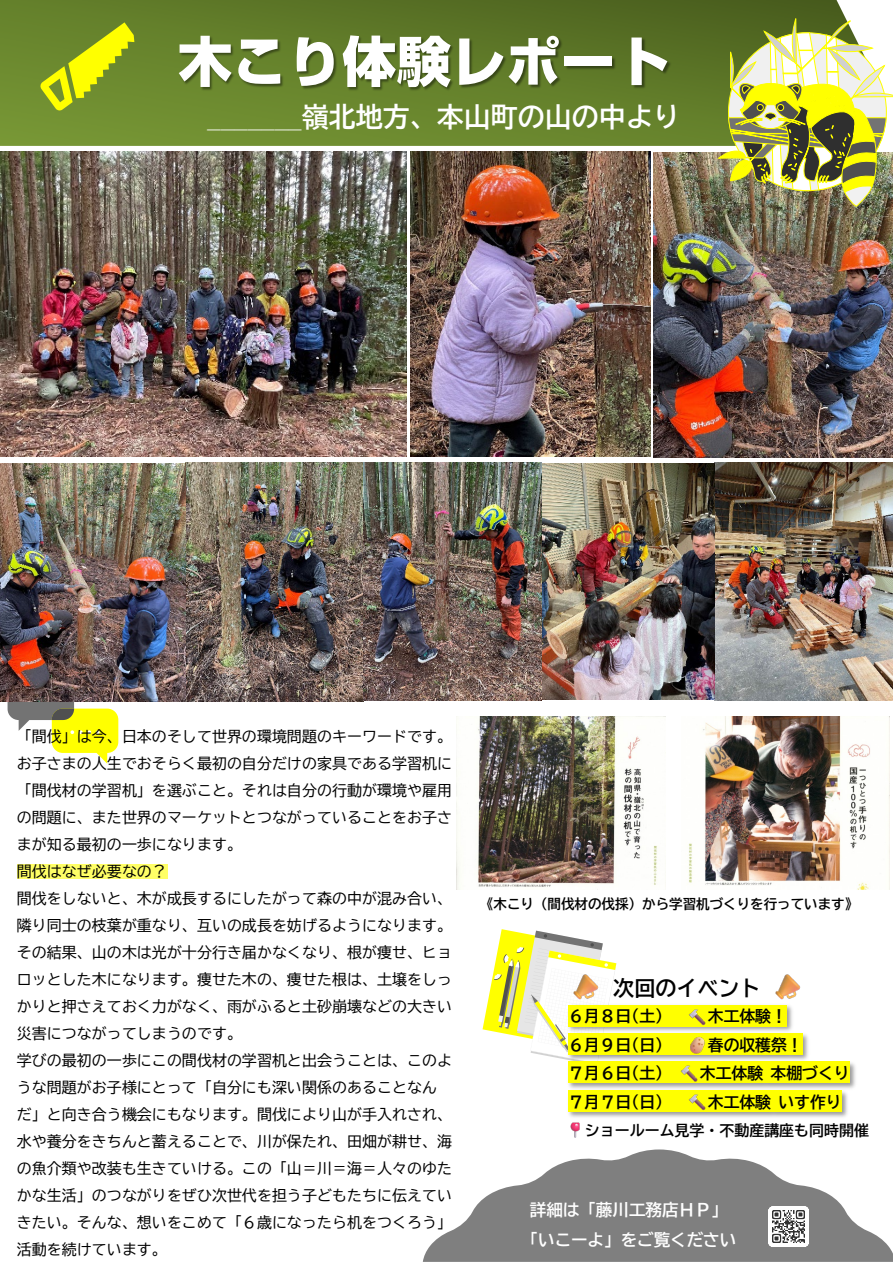
<style>
.page{position:relative;width:893px;height:1264px;background:#fff}
.page>*{position:absolute;margin:0;border:0;box-sizing:border-box;transform-origin:0 0}
.t1{font:800 54px "Shin Go Pro";letter-spacing:.015em;color:#fff}
.t2{font:27px "BIZ UD Gothic Bold";color:#fff}
.t3{font:21px "BIZ UD Gothic Bold";color:#000}
.t4{font:16.5px "BIZ UD Gothic Bold";color:#fff}
.t5{font:15.9px "BIZ UD Gothic Bold";color:#000}
.t6{font:15px/27px "BIZ UD Gothic";color:#000;text-align:justify}
.t7{font:15px "BIZ UD Gothic Bold";color:#000}
.t8{font:13.5px "BIZ UD Gothic Bold";color:#000}
</style>
<div class="page">
<svg style="left:8px;top:701px;width:110px;height:62px"></svg>
<svg style="left:423px;top:1149px;width:469px;height:112px;fill:#7f7f7f"></svg>
<svg style="left:0;top:0;width:840px;height:146px;background:#67832d"></svg>
<img style="left:145px;top:10px;width:164px;height:119px">
<img style="left:309px;top:10px;width:398px;height:119px">
<svg style="left:37px;top:15px;width:100px;height:98px;background:#93a821"></svg>
<svg style="left:482px;top:929px;width:134px;height:129px"></svg>
<img style="left:555px;top:1015px;width:301px;height:102px">
<div style="left:568px;top:1004px;width:63px;height:21px;background:#ff0"></div>
<div style="left:631px;top:1004px;width:8px;height:21px;background:#ff0"></div>
<div style="left:639px;top:1004px;width:16px;height:21px;background:#ff0"></div>
<div style="left:655px;top:1004px;width:8px;height:21px;background:#ff0"></div>
<div style="left:663px;top:1004px;width:23px;height:21px;background:#ff0"></div>
<div style="left:707px;top:1004px;width:64px;height:21px;background:#ff0"></div>
<div style="left:771px;top:1004px;width:15px;height:21px;background:#ff0"></div>
<div style="left:568px;top:1033px;width:63px;height:21px;background:#ff0"></div>
<div style="left:631px;top:1033px;width:8px;height:21px;background:#ff0"></div>
<div style="left:639px;top:1033px;width:16px;height:21px;background:#ff0"></div>
<div style="left:655px;top:1033px;width:8px;height:21px;background:#ff0"></div>
<div style="left:663px;top:1033px;width:23px;height:21px;background:#ff0"></div>
<div style="left:707px;top:1033px;width:79px;height:21px;background:#ff0"></div>
<div style="left:786px;top:1033px;width:16px;height:21px;background:#ff0"></div>
<div style="left:568px;top:1061px;width:16px;height:21px;background:#ff0"></div>
<div style="left:584px;top:1061px;width:15px;height:21px;background:#ff0"></div>
<div style="left:599px;top:1061px;width:16px;height:21px;background:#ff0"></div>
<div style="left:615px;top:1061px;width:16px;height:21px;background:#ff0"></div>
<div style="left:631px;top:1061px;width:8px;height:21px;background:#ff0"></div>
<div style="left:639px;top:1061px;width:16px;height:21px;background:#ff0"></div>
<div style="left:655px;top:1061px;width:8px;height:21px;background:#ff0"></div>
<div style="left:663px;top:1061px;width:15px;height:21px;background:#ff0"></div>
<div style="left:699px;top:1061px;width:64px;height:21px;background:#ff0"></div>
<div style="left:763px;top:1061px;width:7px;height:21px;background:#ff0"></div>
<div style="left:770px;top:1061px;width:79px;height:21px;background:#ff0"></div>
<div style="left:568px;top:1089px;width:16px;height:21px;background:#ff0"></div>
<div style="left:584px;top:1089px;width:15px;height:21px;background:#ff0"></div>
<div style="left:599px;top:1089px;width:16px;height:21px;background:#ff0"></div>
<div style="left:615px;top:1089px;width:16px;height:21px;background:#ff0"></div>
<div style="left:631px;top:1089px;width:8px;height:21px;background:#ff0"></div>
<div style="left:639px;top:1089px;width:16px;height:21px;background:#ff0"></div>
<div style="left:655px;top:1089px;width:8px;height:21px;background:#ff0"></div>
<div style="left:663px;top:1089px;width:23px;height:21px;background:#ff0"></div>
<div style="left:707px;top:1089px;width:64px;height:21px;background:#ff0"></div>
<div style="left:771px;top:1089px;width:7px;height:21px;background:#ff0"></div>
<div style="left:778px;top:1089px;width:63px;height:21px;background:#ff0"></div>
<img style="left:676px;top:1004px;width:41px;height:26px">
<img style="left:676px;top:1030px;width:41px;height:31px">
<img style="left:668px;top:1058px;width:41px;height:32px">
<img style="left:676px;top:1086px;width:41px;height:31px">
<img style="left:554px;top:964px;width:62px;height:51px">
<img style="left:756px;top:974px;width:45px;height:41px">
<img style="left:768px;top:1206px;width:40px;height:40px">
<img style="left:555px;top:1115px;width:39px;height:23px">
<div style="left:17px;top:863px;width:150px;height:15px;background:#ff6"></div>
<img style="left:456px;top:716px;width:209px;height:173px">
<img style="left:688px;top:716px;width:201px;height:173px">
<img style="left:541px;top:462px;width:351px;height:237px">
<img style="left:0;top:463px;width:364px;height:238px">
<img style="left:410px;top:152px;width:240px;height:304px">
<img style="left:0;top:152px;width:406px;height:304px">
<img style="left:363px;top:462px;width:178px;height:237px">
<img style="left:653px;top:152px;width:239px;height:305px">
<img style="left:718px;top:6px;width:174px;height:200px">
<p class="t1" style="left:178px;top:18px;width:493px">木こり体験レポート</p>
<p class="t2" style="left:207px;top:103px;width:474px">_______嶺北地方、本山町の山の中より</p>
<p class="t6" style="left:17px;top:722px;width:436px">「間伐」は今、日本のそして世界の環境問題のキーワードです。お子さまの人生でおそらく最初の自分だけの家具である学習机に「間伐材の学習机」を選ぶこと。それは自分の行動が環境や雇用の問題に、また世界のマーケットとつながっていることをお子さまが知る最初の一歩になります。</p>
<p class="t6" style="left:17px;top:857px;width:151px">間伐はなぜ必要なの？</p>
<p class="t6" style="left:17px;top:884px;width:436px">間伐をしないと、木が成長するにしたがって森の中が混み合い、隣り同士の枝葉が重なり、互いの成長を妨げるようになります。その結果、山の木は光が十分行き届かなくなり、根が痩せ、ヒョロッとした木になります。痩せた木の、痩せた根は、土壌をしっかりと押さえておく力がなく、雨がふると土砂崩壊などの大きい災害につながってしまうのです。</p>
<p class="t6" style="left:17px;top:1046px;width:436px;text-align:left">学びの最初の一歩にこの間伐材の学習机と出会うことは、このような問題がお子様にとって「自分にも深い関係のあることなんだ」と向き合う機会にもなります。間伐により山が手入れされ、水や養分をきちんと蓄えることで、川が保たれ、田畑が耕せ、海の魚介類や改装も生きていける。この「山＝川＝海＝人々のゆたかな生活」のつながりをぜひ次世代を担う子どもたちに伝えていきたい。そんな、想いをこめて「６歳になったら机をつくろう」活動を続けています。</p>
<p class="t8" style="left:480px;top:896px;width:380px">《木こり（間伐材の伐採）から学習机づくりを行っています》</p>
<p class="t3" style="left:613px;top:976px;width:149px">次回のイベント</p>
<p class="t5" style="left:568px;top:1008px;width:97px">６月８日(土)</p>
<p class="t5" style="left:707px;top:1008px;width:81px">木工体験！</p>
<p class="t5" style="left:568px;top:1036px;width:97px">６月９日(日)</p>
<p class="t5" style="left:707px;top:1036px;width:96px">春の収穫祭！</p>
<p class="t5" style="left:568px;top:1064px;width:97px">７月６日(土)</p>
<p class="t5" style="left:699px;top:1064px;width:151px">木工体験本棚づくり</p>
<p class="t5" style="left:568px;top:1093px;width:97px">７月７日(日)</p>
<p class="t5" style="left:707px;top:1093px;width:135px">木工体験いす作り</p>
<p class="t7" style="left:585px;top:1121px;width:285px">ショールーム見学・不動産講座も同時開催</p>
<p class="t4" style="left:530px;top:1201px;width:199px">詳細は「藤川工務店ＨＰ」</p>
<p class="t4" style="left:521px;top:1231px;width:216px">「いこーよ」をご覧ください</p>
</div>
